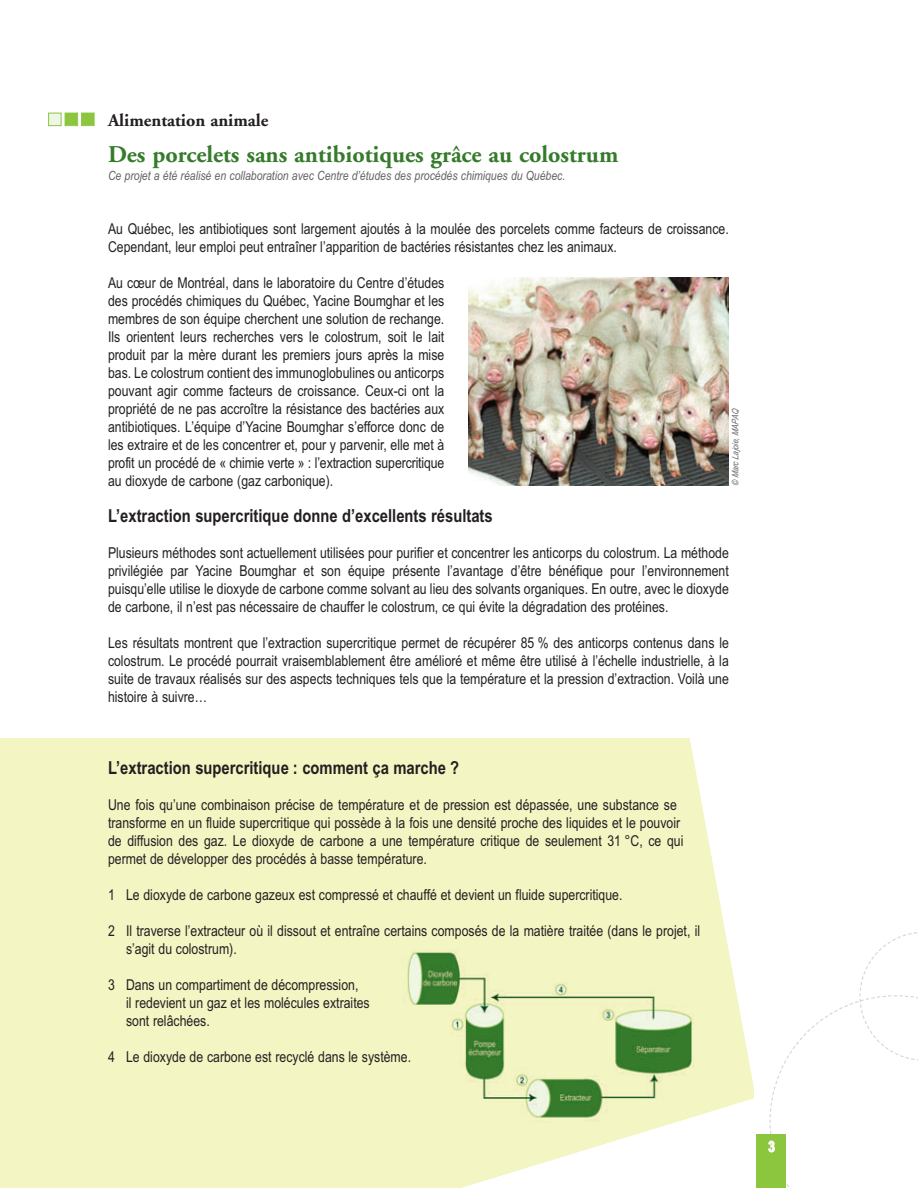
<style>
.page{position:relative;width:918px;height:1188px;background:#fff}
.page>*{position:absolute;margin:0;border:0;box-sizing:border-box;transform-origin:0 0}
.t1{font:700 24px "Adobe Garamond";color:#357b2b}
.t2{font:700 18px "Arial Narrow";color:#231f20}
.t3{font:700 18px "Adobe Garamond";color:#231f20}
.t4{font:15px/18px "Arial Narrow";color:#231f20}
.t5{font:700 15px "Arial Narrow";color:#fff}
.t6{font:italic 12.75px "Arial Narrow";color:#636366}
.t7{font:italic 9px "Arial Narrow";color:#636366}
</style>
<div class="page">
<svg style="left:769px;top:932px;width:149px;height:255px"></svg>
<div style="left:757px;top:1134px;width:29px;height:54px;background:#8bc63e"></div>
<img style="left:468px;top:277px;width:261px;height:209px">
<div style="left:82px;top:113px;width:12px;height:12px;background:#8bc63e"></div>
<div style="left:81px;top:113px;width:13px;height:13px;border:1px solid #8bc63e"></div>
<div style="left:65px;top:113px;width:12px;height:12px;background:#8bc63e"></div>
<div style="left:65px;top:113px;width:13px;height:13px;border:1px solid #8bc63e"></div>
<div style="left:49px;top:113px;width:12px;height:12px;background:#eff6e5"></div>
<div style="left:48px;top:113px;width:14px;height:13px;border:1px solid #8bc63e"></div>
<img style="left:0;top:738px;width:753px;height:450px">
<p class="t3" style="left:108px;top:113px;width:162px">Alimentation animale</p>
<h1 class="t1" style="left:108px;top:145px;width:512px">Des porcelets sans antibiotiques grâce au colostrum</h1>
<p class="t6" style="left:108px;top:171px;width:459px">Ce projet a été réalisé en collaboration avec Centre d’études des procédés chimiques du Québec.</p>
<p class="t4" style="left:108px;top:221px;width:622px">Au Québec, les antibiotiques sont largement ajoutés à la moulée des porcelets comme facteurs de croissance.<br>Cependant, leur emploi peut entraîner l’apparition de bactéries résistantes chez les animaux.</p>
<p class="t4" style="left:108px;top:275px;width:338px;text-align:justify">Au cœur de Montréal, dans le laboratoire du Centre d’études des procédés chimiques du Québec, Yacine Boumghar et les membres de son équipe cherchent une solution de rechange.<br>Ils orientent leurs recherches vers le colostrum, soit le lait produit par la mère durant les premiers jours après la mise bas. Le colostrum contient des immunoglobulines ou anticorps pouvant agir comme facteurs de croissance. Ceux-ci ont la propriété de ne pas accroître la résistance des bactéries aux antibiotiques. L’équipe d’Yacine Boumghar s’efforce donc de les extraire et de les concentrer et, pour y parvenir, elle met à profit un procédé de « chimie verte » : l’extraction supercritique au dioxyde de carbone (gaz carbonique).</p>
<p class="t2" style="left:108px;top:509px;width:386px">L’extraction supercritique donne d’excellents résultats</p>
<p class="t4" style="left:108px;top:545px;width:622px;text-align:justify">Plusieurs méthodes sont actuellement utilisées pour purifier et concentrer les anticorps du colostrum. La méthode privilégiée par Yacine Boumghar et son équipe présente l’avantage d’être bénéfique pour l’environnement puisqu’elle utilise le dioxyde de carbone comme solvant au lieu des solvants organiques. En outre, avec le dioxyde de carbone, il n’est pas nécessaire de chauffer le colostrum, ce qui évite la dégradation des protéines.</p>
<p class="t4" style="left:108px;top:635px;width:622px;text-align:justify">Les résultats montrent que l’extraction supercritique permet de récupérer 85 % des anticorps contenus dans le colostrum. Le procédé pourrait vraisemblablement être amélioré et même être utilisé à l’échelle industrielle, à la suite de travaux réalisés sur des aspects techniques tels que la température et la pression d’extraction. Voilà une histoire à suivre…</p>
<p class="t7" style="left:732px;top:486px;width:79px;rotate:-90deg">© Marc Lajoie,MAPAQ</p>
<p class="t2" style="left:108px;top:761px;width:353px">L’extraction supercritique : comment ça marche ?</p>
<p class="t4" style="left:108px;top:797px;width:577px">Une fois qu’une combinaison précise de température et de pression est dépassée, une substance se transforme en un fluide supercritique qui possède à la fois une densité proche des liquides et le pouvoir de diffusion des gaz. Le dioxyde de carbone a une température critique de seulement 31 °C, ce qui permet de développer des procédés à basse température.</p>
<p class="t4" style="left:108px;top:887px;width:516px">1 Le dioxyde de carbone gazeux est compressé et chauffé et devient un fluide supercritique.</p>
<p class="t4" style="left:126px;top:923px;width:576px;text-indent:-18px">2 Il traverse l’extracteur où il dissout et entraîne certains composés de la matière traitée (dans le projet, il s’agit du colostrum).</p>
<p class="t4" style="left:126px;top:977px;width:245px;text-indent:-18px">3 Dans un compartiment de décompression,<br>il redevient un gaz et les molécules extraites sont relâchées.</p>
<p class="t4" style="left:108px;top:1049px;width:305px">4 Le dioxyde de carbone est recyclé dans le système.</p>
<p class="t5" style="left:768px;top:1141px;width:8px">3</p>
</div>
